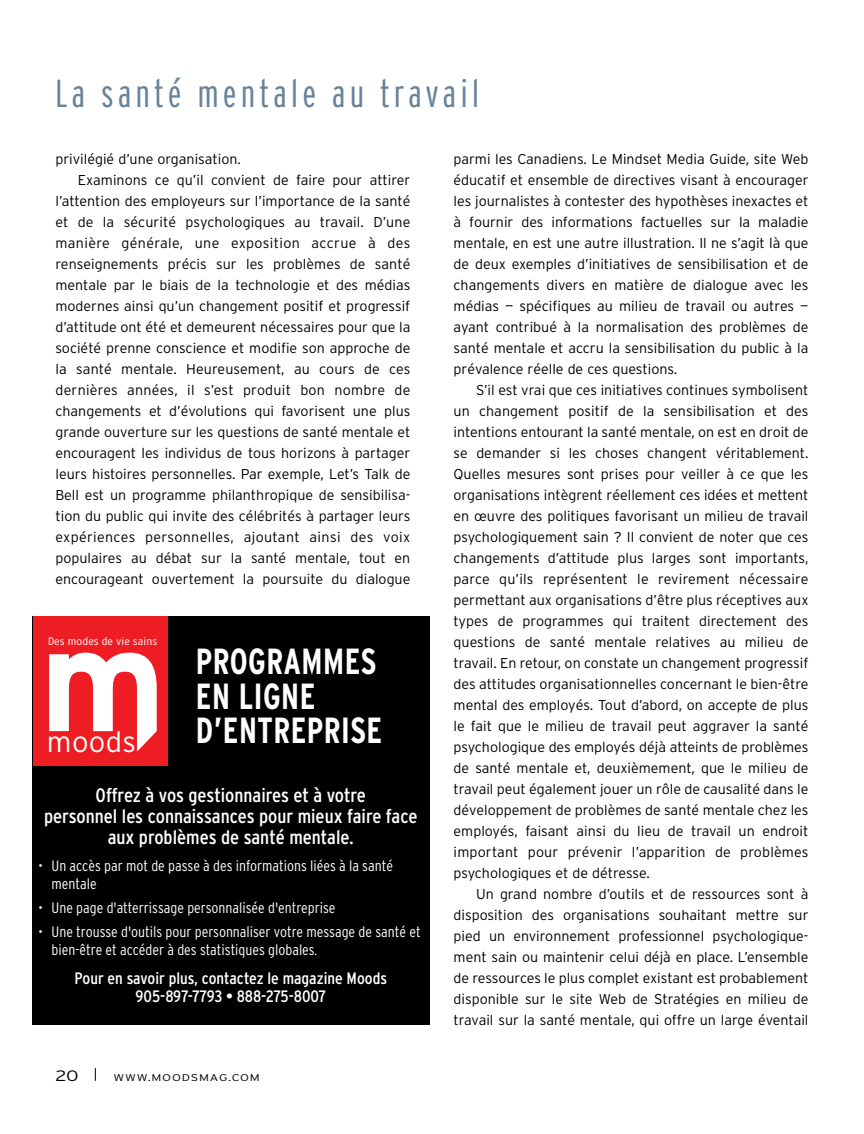
<style>
.page{position:relative;width:864px;height:1134px;background:#fff}
.page>*{position:absolute;margin:0;border:0;box-sizing:border-box;transform-origin:0 0}
.t1{font:300 extra-condensed 39px "Interstate";letter-spacing:.095em;color:#69839a;scale:1.1 1}
.t2{font:700 condensed 36.3px/34.5px "Interstate";letter-spacing:.015em;color:#fff;scale:.91 1}
.t3{font:300 29.25px "Interstate";letter-spacing:.01em;color:#fff}
.t4{font:condensed 19.5px/21px "Interstate";color:#fff;text-align:center;scale:1.04 1}
.t5{font:condensed 16.5px/18px "Interstate";color:#fff;text-align:center;scale:1.04 1}
.t6{font:300 condensed 15px/18px "Interstate";color:#fff;scale:1.04 1}
.t7{font:300 15px "Interstate";color:#000;scale:1.3 1}
.t8{font:300 14.25px/21px "Interstate";color:#000;text-align:justify}
.t9{font:300 14.25px "Interstate";letter-spacing:.025em;color:#000}
.t10{font:300 condensed 10.8px "Interstate";letter-spacing:.005em;color:#fff;scale:1.2 1}
.t11{font:300 9.75px "Interstate";letter-spacing:.065em;color:#000;scale:1.3 1}
</style>
<div class="page">
<svg style="left:95px;top:1068px;width:1px;height:13px"></svg>
<div style="left:32px;top:616px;width:397px;height:409px;background:#000"></div>
<div style="left:33px;top:616px;width:135px;height:150px;background:#ee1d23"></div>
<svg style="left:49px;top:653px;width:108px;height:99px"></svg>
<h1 class="t1" style="left:55px;top:71px;width:387px">La santé mentale au travail</h1>
<p class="t8" style="left:56px;top:148px;width:187px">privilégié d’une organisation.</p>
<p class="t8" style="left:78px;top:169px;width:334px">Examinons ce qu’il convient de faire pour attirer</p>
<p class="t8" style="left:55px;top:190px;width:356px">l’attention des employeurs sur l’importance de la santé</p>
<p class="t8" style="left:55px;top:211px;width:356px">et de la sécurité psychologiques au travail. D’une</p>
<p class="t9" style="left:56px;top:235px;width:356px">manière générale, une exposition accrue à des</p>
<p class="t8" style="left:56px;top:253px;width:356px">renseignements précis sur les problèmes de santé</p>
<p class="t8" style="left:55px;top:274px;width:356px">mentale par le biais de la technologie et des médias</p>
<p class="t8" style="left:55px;top:295px;width:356px">modernes ainsi qu’un changement positif et progressif</p>
<p class="t8" style="left:55px;top:316px;width:356px">d’attitude ont été et demeurent nécessaires pour que la</p>
<p class="t8" style="left:56px;top:337px;width:356px">société prenne conscience et modifie son approche de</p>
<p class="t8" style="left:56px;top:358px;width:356px">la santé mentale. Heureusement, au cours de ces</p>
<p class="t8" style="left:55px;top:379px;width:356px">dernières années, il s’est produit bon nombre de</p>
<p class="t8" style="left:56px;top:400px;width:356px">changements et d’évolutions qui favorisent une plus</p>
<p class="t8" style="left:56px;top:421px;width:356px">grande ouverture sur les questions de santé mentale et</p>
<p class="t8" style="left:56px;top:442px;width:356px">encouragent les individus de tous horizons à partager</p>
<p class="t8" style="left:56px;top:463px;width:356px">leurs histoires personnelles. Par exemple, Let’s Talk de</p>
<p class="t8" style="left:56px;top:484px;width:356px">Bell est un programme philanthropique de sensibilisa-</p>
<p class="t8" style="left:56px;top:505px;width:356px">tion du public qui invite des célébrités à partager leurs</p>
<p class="t9" style="left:56px;top:529px;width:356px">expériences personnelles, ajoutant ainsi des voix</p>
<p class="t8" style="left:56px;top:547px;width:356px">populaires au débat sur la santé mentale, tout en</p>
<p class="t8" style="left:56px;top:568px;width:356px">encourageant ouvertement la poursuite du dialogue</p>
<p class="t10" style="left:48px;top:635px;width:93px">Des modes de vie sains</p>
<h3 class="t3" style="left:47px;top:725px;width:91px">moods</h3>
<h2 class="t2" style="left:196px;top:645px;width:206px">PROGRAMMES<br>EN LIGNE<br>D’ENTREPRISE</h2>
<h3 class="t4" style="left:44px;top:785px;width:361px">Offrez à vos gestionnaires et à votre<br>personnel les connaissances pour mieux faire face aux problèmes de santé mentale.</h3>
<p class="t6" style="left:52px;top:857px;width:330px;text-indent:-14px">• Un accès par mot de passe à des informations liées à la santé mentale</p>
<p class="t6" style="left:38px;top:899px;width:288px">• Une page d'atterrissage personnalisée d'entreprise</p>
<p class="t6" style="left:52px;top:923px;width:356px;text-indent:-13px">• Une trousse d'outils pour personnaliser votre message de santé et bien-être et accéder à des statistiques globales.</p>
<p class="t5" style="left:75px;top:969px;width:302px">Pour en savoir plus, contactez le magazine Moods<br>905-897-7793 • 888-275-8007</p>
<p class="t7" style="left:55px;top:1067px;width:19px">20</p>
<p class="t11" style="left:114px;top:1072px;width:114px">WWW.MOODSMAG.COM</p>
<p class="t8" style="left:454px;top:148px;width:356px">parmi les Canadiens. Le Mindset Media Guide, site Web éducatif et ensemble de directives visant à encourager les journalistes à contester des hypothèses inexactes et à fournir des informations factuelles sur la maladie mentale, en est une autre illustration. Il ne s’agit là que de deux exemples d’initiatives de sensibilisation et de changements divers en matière de dialogue avec les médias — spécifiques au milieu de travail ou autres — ayant contribué à la normalisation des problèmes de santé mentale et accru la sensibilisation du public à la prévalence réelle de ces questions.</p>
<p class="t8" style="left:454px;top:379px;width:356px;text-indent:22px">S’il est vrai que ces initiatives continues symbolisent un changement positif de la sensibilisation et des intentions entourant la santé mentale, on est en droit de se demander si les choses changent véritablement.<br>Quelles mesures sont prises pour veiller à ce que les organisations intègrent réellement ces idées et mettent en œuvre des politiques favorisant un milieu de travail psychologiquement sain ? Il convient de noter que ces changements d’attitude plus larges sont importants, parce qu’ils représentent le revirement nécessaire permettant aux organisations d’être plus réceptives aux types de programmes qui traitent directement des questions de santé mentale relatives au milieu de travail. En retour, on constate un changement progressif des attitudes organisationnelles concernant le bien-être mental des employés. Tout d’abord, on accepte de plus le fait que le milieu de travail peut aggraver la santé psychologique des employés déjà atteints de problèmes de santé mentale et, deuxièmement, que le milieu de travail peut également jouer un rôle de causalité dans le développement de problèmes de santé mentale chez les employés, faisant ainsi du lieu de travail un endroit important pour prévenir l’apparition de problèmes psychologiques et de détresse.</p>
<p class="t8" style="left:454px;top:883px;width:356px;text-indent:22px">Un grand nombre d’outils et de ressources sont à disposition des organisations souhaitant mettre sur pied un environnement professionnel psychologique&shy;ment sain ou maintenir celui déjà en place. L’ensemble de ressources le plus complet existant est probablement disponible sur le site Web de Stratégies en milieu de travail sur la santé mentale, qui offre un large éventail</p>
</div>
